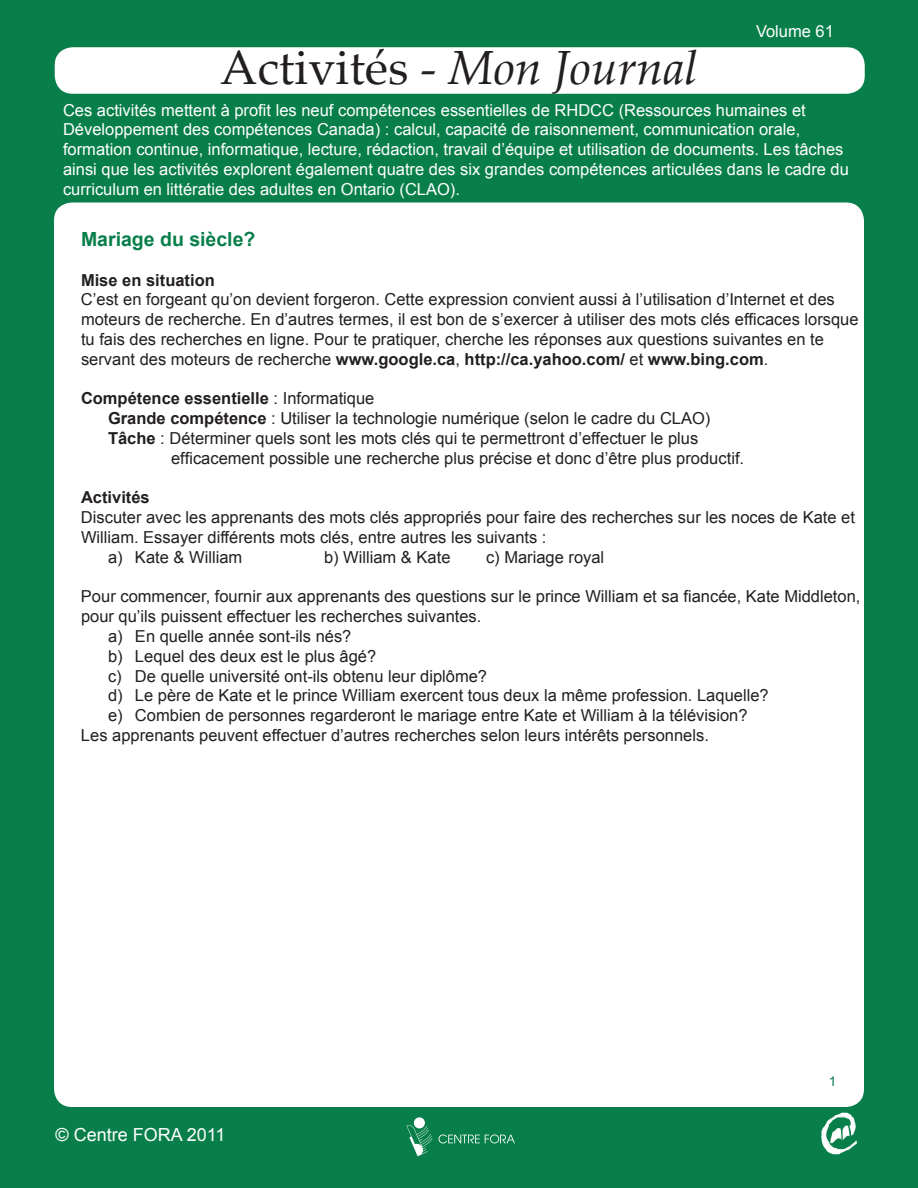
<style>
.page{position:relative;width:918px;height:1188px;background:#087f4a}
.page>*{position:absolute;margin:0;border:0;box-sizing:border-box;transform-origin:0 0}
.t1{font:48px "Palatino Linotype";color:#231f20}
.t2{font:700 19.5px "Arial";color:#087f4a}
.t3{font:18px "Arial";color:#fff}
.t4{font:16.5px/19.8px "Arial";color:#231f20}
.t5{font:16.5px/19.8px "Arial";color:#fff}
.t6{font:700 16.5px "Arial";color:#231f20}
.t7{font:13.5px "Arial";color:#087f4a}
.s1{font-style:italic}
.s2{font-weight:700}
.s3{font-weight:400}
</style>
<div class="page">
<div style="left:54px;top:202px;width:810px;height:905px;background:#fff;border-radius:18px"></div>
<svg style="left:439px;top:1134px;width:76px;height:9px"></svg>
<div style="left:414px;top:1117px;width:11px;height:11px;background:#fff;border-radius:50%"></div>
<svg style="left:406px;top:1125px;width:26px;height:31px"></svg>
<div style="left:55px;top:47px;width:810px;height:47px;background:#fff;border-radius:18px"></div>
<img style="left:821px;top:1113px;width:36px;height:41px">
<p class="t1" style="left:220px;top:33px;width:479px">Activités - <span class="s1">Mon Journal</span></p>
<p class="t5" style="left:756px;top:22px;width:79px">Volume 61</p>
<p class="t5" style="left:63px;top:100px;width:787px">Ces activités mettent à profit les neuf compétences essentielles de RHDCC (Ressources humaines et Développement des compétences Canada) : calcul, capacité de raisonnement, communication orale, formation continue, informatique, lecture, rédaction, travail d’équipe et utilisation de documents. Les tâches ainsi que les activités explorent également quatre des six grandes compétences articulées dans le cadre du curriculum en littératie des adultes en Ontario (CLAO).</p>
<p class="t2" style="left:81px;top:226px;width:176px">Mariage du siècle?</p>
<p class="t6" style="left:81px;top:269px;width:135px">Mise en situation</p>
<p class="t4" style="left:81px;top:290px;width:779px">C’est en forgeant qu’on devient forgeron. Cette expression convient aussi à l’utilisation d’Internet et des moteurs de recherche. En d’autres termes, il est bon de s’exercer à utiliser des mots clés efficaces lorsque tu fais des recherches en ligne. Pour te pratiquer, cherche les réponses aux questions suivantes en te servant des moteurs de recherche <span class="s2">www.google.ca</span>, <span class="s2">http://ca.yahoo.com/</span> et <span class="s2">www.bing.com</span>.</p>
<p class="t6" style="left:81px;top:388px;width:295px">Compétence essentielle <span class="s3">: Informatique</span></p>
<p class="t4" style="left:108px;top:409px;width:604px"><span class="s2">Grande compétence</span> : Utiliser la technologie numérique (selon le cadre du CLAO)</p>
<p class="t4" style="left:108px;top:428px;width:592px"><span class="s2">Tâche</span> : Déterminer quels sont les mots clés qui te permettront d’effectuer le plus</p>
<p class="t4" style="left:171px;top:448px;width:575px">efficacement possible une recherche plus précise et donc d’être plus productif.</p>
<p class="t6" style="left:81px;top:487px;width:70px">Activités</p>
<p class="t4" style="left:81px;top:508px;width:775px">Discuter avec les apprenants des mots clés appropriés pour faire des recherches sur les noces de Kate et<br>William. Essayer différents mots clés, entre autres les suivants :</p>
<p class="t4" style="left:108px;top:547px;width:136px">a) Kate &amp; William</p>
<p class="t4" style="left:324px;top:547px;width:128px">b) William &amp; Kate</p>
<p class="t4" style="left:486px;top:547px;width:120px">c) Mariage royal</p>
<p class="t4" style="left:81px;top:587px;width:781px">Pour commencer, fournir aux apprenants des questions sur le prince William et sa fiancée, Kate Middleton, pour qu’ils puissent effectuer les recherches suivantes.</p>
<p class="t4" style="left:108px;top:626px;width:245px">a) En quelle année sont-ils nés?</p>
<p class="t4" style="left:108px;top:646px;width:270px">b) Lequel des deux est le plus âgé?</p>
<p class="t4" style="left:108px;top:666px;width:381px">c) De quelle université ont-ils obtenu leur diplôme?</p>
<p class="t4" style="left:108px;top:686px;width:662px">d) Le père de Kate et le prince William exercent tous deux la même profession. Laquelle?</p>
<p class="t4" style="left:108px;top:706px;width:641px">e) Combien de personnes regarderont le mariage entre Kate et William à la télévision?</p>
<p class="t4" style="left:81px;top:725px;width:629px">Les apprenants peuvent effectuer d’autres recherches selon leurs intérêts personnels.</p>
<p class="t3" style="left:56px;top:1123px;width:172px">© Centre FORA 2011</p>
<p class="t7" style="left:829px;top:1073px;width:9px">1</p>
</div>
